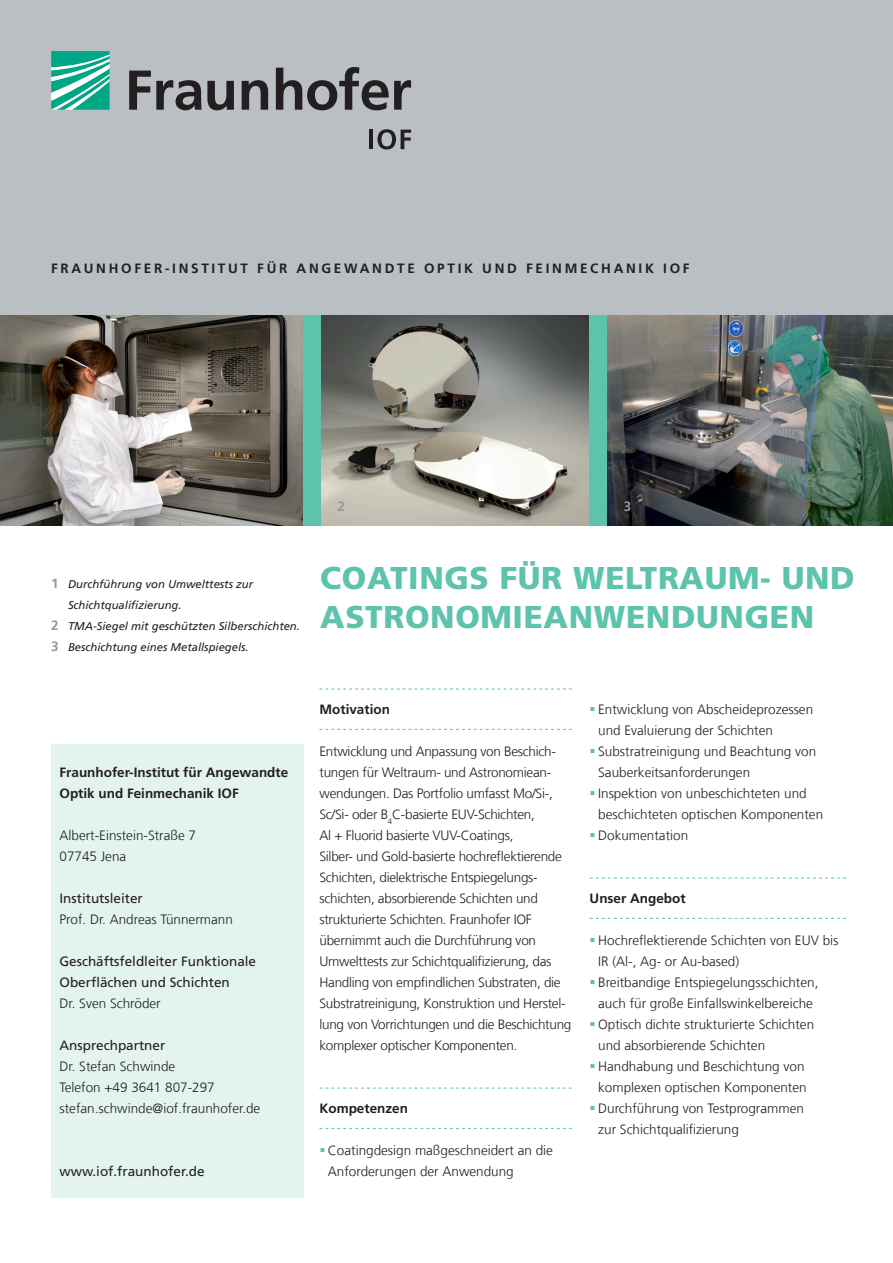
<style>
.page{position:relative;width:893px;height:1263px;background:#fff}
.page>*{position:absolute;margin:0;border:0;box-sizing:border-box;transform-origin:0 0}
._00_Titel{font:900 31.5px/39px "Frutiger LT Com";letter-spacing:.02em;color:#5dc3ad}
._06_Fließtext{font:300 13.5px/21px "Frutiger LT Com";color:#231f20}
._06_Fließtext-2{font:300 13.5px/21px "Frutiger LT Com";letter-spacing:-.02em;color:#231f20}
._06_Fließtext-3{font:13.5px "Frutiger LT Com";color:#231f20}
._07_Zwischenüberschr{font:700 13.5px/21px "Frutiger LT Com";color:#231f20}
._10_Institutsname{font:700 13.5px "Frutiger LT Com";letter-spacing:.2em;color:#231f20}
._11_Zwischenüberschr{font:700 13.5px "Frutiger LT Com";color:#231f20}
.t1{font:700 13.5px "Frutiger LT Com";color:#999798}
._05_Marginalie_Bildu{font:italic 11.25px "Frutiger LT Com";color:#231f20}
.s1{font-weight:700;font-style:normal;font-size:13.5px;color:#999798}
</style>
<div class="page">
<svg style="left:319px;top:689px;width:253px;height:1px"></svg>
<svg style="left:319px;top:729px;width:253px;height:1px"></svg>
<svg style="left:319px;top:1088px;width:253px;height:1px"></svg>
<svg style="left:319px;top:1128px;width:253px;height:1px"></svg>
<svg style="left:590px;top:878px;width:256px;height:1px"></svg>
<svg style="left:590px;top:918px;width:256px;height:1px"></svg>
<div style="left:51px;top:744px;width:252px;height:453px;background:#e3f3f0"></div>
<div style="left:0;top:0;width:893px;height:315px;background:#babfc3"></div>
<svg style="left:51px;top:51px;width:59px;height:59px;background:#4cbfa8"></svg>
<svg style="left:129px;top:67px;width:282px;height:43px"></svg>
<hr style="left:369px;top:130px;width:4px;height:19px;background:#231f20">
<svg style="left:377px;top:129px;width:34px;height:20px"></svg>
<img style="left:607px;top:315px;width:286px;height:210px">
<img style="left:320px;top:315px;width:270px;height:210px">
<img style="left:0;top:315px;width:303px;height:210px">
<div style="left:590px;top:315px;width:17px;height:210px;background:#5dc3ad"></div>
<div style="left:303px;top:315px;width:17px;height:210px;background:#5dc3ad"></div>
<p class="_10_Institutsname" style="left:51px;top:260px;width:640px">FRAUNHOFER-INSTITUT FÜR ANGEWANDTE OPTIK UND FEINMECHANIK IOF</p>
<p class="t1" style="left:52px;top:498px;width:9px">1</p>
<p class="t1" style="left:337px;top:498px;width:9px">2</p>
<p class="t1" style="left:624px;top:498px;width:9px">3</p>
<p class="_05_Marginalie_Bildu" style="left:51px;top:578px;width:204px"><span class="s1">1</span> Durchführung von Umwelttests zur</p>
<p class="_05_Marginalie_Bildu" style="left:68px;top:599px;width:115px">Schichtqualifizierung.</p>
<p class="_05_Marginalie_Bildu" style="left:51px;top:620px;width:250px"><span class="s1">2</span> TMA-Siegel mit geschützten Silberschichten.</p>
<p class="_05_Marginalie_Bildu" style="left:51px;top:641px;width:199px"><span class="s1">3</span> Beschichtung eines Metallspiegels.</p>
<p class="_07_Zwischenüberschr" style="left:60px;top:762px;width:230px">Fraunhofer-Institut für Angewandte<br>Optik und Feinmechanik IOF</p>
<p class="_06_Fließtext" style="left:60px;top:825px;width:138px">Albert-Einstein-Straße 7</p>
<p class="_06_Fließtext" style="left:60px;top:846px;width:68px">07745 Jena</p>
<p class="_06_Fließtext-3" style="left:60px;top:890px;width:85px">Institutsleiter</p>
<p class="_06_Fließtext" style="left:60px;top:909px;width:175px">Prof. Dr. Andreas Tünnermann</p>
<p class="_06_Fließtext-3" style="left:60px;top:953px;width:198px">Geschäftsfeldleiter Funktionale</p>
<p class="_06_Fließtext-3" style="left:60px;top:974px;width:172px">Oberflächen und Schichten</p>
<p class="_06_Fließtext" style="left:60px;top:993px;width:103px">Dr. Sven Schröder</p>
<p class="_06_Fließtext-3" style="left:60px;top:1037px;width:107px">Ansprechpartner</p>
<p class="_06_Fließtext" style="left:60px;top:1056px;width:117px">Dr. Stefan Schwinde</p>
<p class="_06_Fließtext" style="left:60px;top:1077px;width:157px">Telefon +49 3641 807-297</p>
<p class="_06_Fließtext" style="left:60px;top:1098px;width:202px">stefan.schwinde@iof.fraunhofer.de</p>
<p class="_06_Fließtext-3" style="left:60px;top:1163px;width:147px">www.iof.fraunhofer.de</p>
<p class="_00_Titel" style="left:320px;top:558px;width:536px">COATINGS FÜR WELTRAUM- UND<br>ASTRONOMIEANWENDUNGEN</p>
<p class="_11_Zwischenüberschr" style="left:319px;top:701px;width:72px">Motivation</p>
<p class="_06_Fließtext-2" style="left:319px;top:741px;width:254px">Entwicklung und Anpassung von Beschich&shy;tungen für Weltraum- und Astronomiean&shy;wendungen. Das Portfolio umfasst Mo/Si-, Sc/Si- oder B<sub>4</sub>C-basierte EUV-Schichten,<br>Al + Fluorid basierte VUV-Coatings,<br>Silber- und Gold-basierte hochreflektierende Schichten, dielektrische Entspiegelungs&shy;schichten, absorbierende Schichten und strukturierte Schichten. Fraunhofer IOF übernimmt auch die Durchführung von Umwelttests zur Schichtqualifizierung, das Handling von empfindlichen Substraten, die Substratreinigung, Konstruktion und Herstel&shy;lung von Vorrichtungen und die Beschichtung komplexer optischer Komponenten.</p>
<p class="_11_Zwischenüberschr" style="left:319px;top:1100px;width:90px">Kompetenzen</p>
<p class="_06_Fließtext" style="left:328px;top:1140px;width:227px">Coatingdesign maßgeschneidert an die<br>Anforderungen der Anwendung</p>
<p class="_06_Fließtext" style="left:598px;top:699px;width:217px">Entwicklung von Abscheideprozessen und Evaluierung der Schichten</p>
<p class="_06_Fließtext" style="left:598px;top:741px;width:220px">Substratreinigung und Beachtung von<br>Sauberkeitsanforderungen</p>
<p class="_06_Fließtext" style="left:598px;top:783px;width:227px">Inspektion von unbeschichteten und beschichteten optischen Komponenten</p>
<p class="_06_Fließtext" style="left:598px;top:825px;width:92px">Dokumentation</p>
<p class="_11_Zwischenüberschr" style="left:590px;top:890px;width:97px">Unser Angebot</p>
<p class="_06_Fließtext" style="left:598px;top:930px;width:242px">Hochreflektierende Schichten von EUV bis<br>IR (Al-, Ag- or Au-based)</p>
<p class="_06_Fließtext" style="left:598px;top:972px;width:222px">Breitbandige Entspiegelungsschichten, auch für große Einfallswinkelbereiche</p>
<p class="_06_Fließtext" style="left:598px;top:1014px;width:217px">Optisch dichte strukturierte Schichten und absorbierende Schichten</p>
<p class="_06_Fließtext" style="left:598px;top:1056px;width:210px">Handhabung und Beschichtung von komplexen optischen Komponenten</p>
<p class="_06_Fließtext" style="left:598px;top:1098px;width:207px">Durchführung von Testprogrammen zur Schichtqualifizierung</p>
</div>
